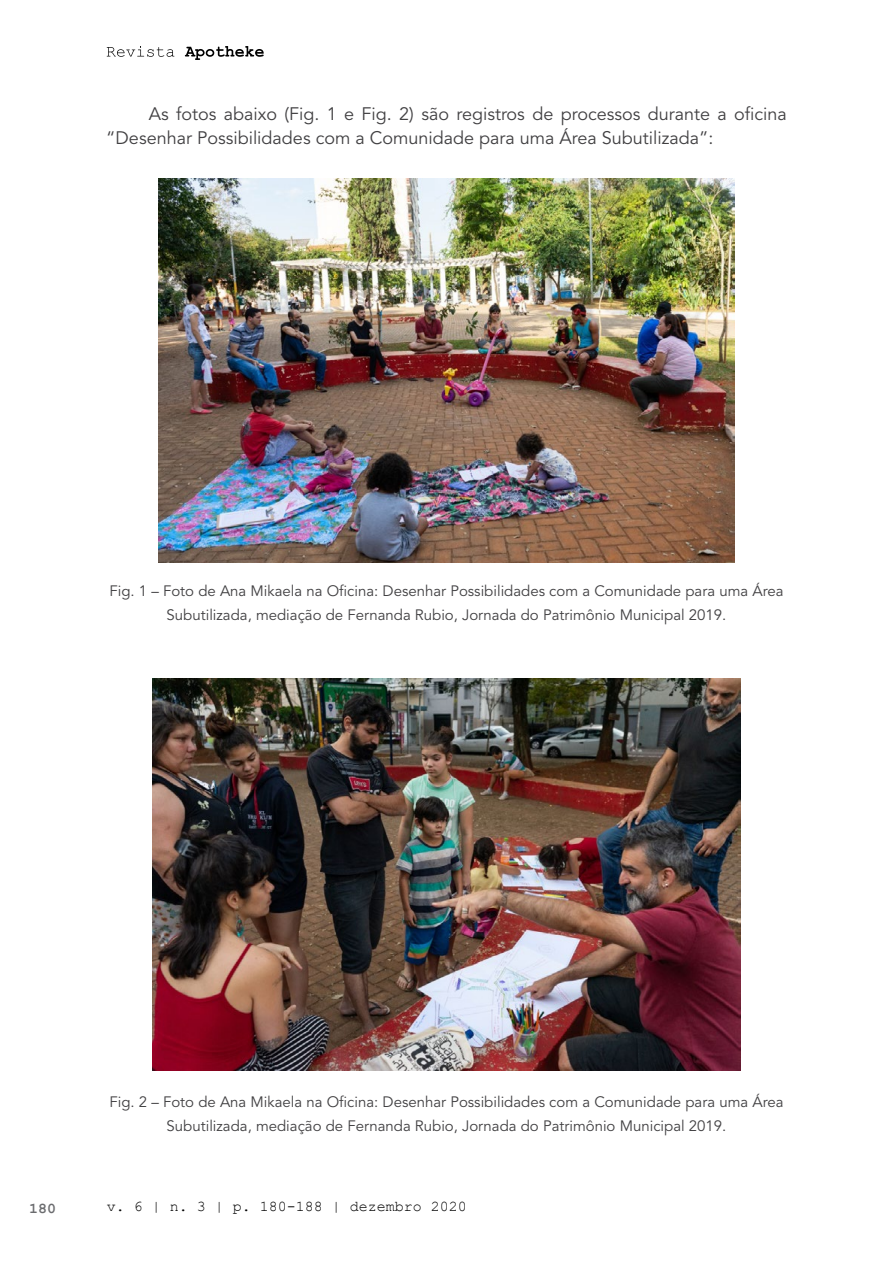
<style>
.page{position:relative;width:893px;height:1263px;background:#fff}
.page>*{position:absolute;margin:0;border:0;box-sizing:border-box;transform-origin:0 0}
.t1{font:18px/24px "Avenir LT Std";color:#414042}
.t2{font:15px/24px "Avenir LT Std";color:#414042;text-align:center}
.t3{font:15px "Courier New";color:#000}
.t4{font:700 15px "Courier New";color:#6b6c6f}
</style>
<div class="page">
<svg style="left:107px;top:46px;width:67px;height:11px"></svg>
<svg style="left:185px;top:46px;width:79px;height:14px"></svg>
<img style="left:158px;top:178px;width:576px;height:384px">
<img style="left:152px;top:678px;width:589px;height:392px">
<p class="t1" style="left:106px;top:102px;width:682px;text-indent:43px">As fotos abaixo (Fig. 1 e Fig. 2) são registros de processos durante a oficina “Desenhar Possibilidades com a Comunidade para uma Área Subutilizada”:</p>
<p class="t2" style="left:109px;top:579px;width:676px">Fig. 1 – Foto de Ana Mikaela na Oficina: Desenhar Possibilidades com a Comunidade para uma Área<br>Subutilizada, mediação de Fernanda Rubio, Jornada do Patrimônio Municipal 2019.</p>
<p class="t2" style="left:109px;top:1090px;width:676px">Fig. 2 – Foto de Ana Mikaela na Oficina: Desenhar Possibilidades com a Comunidade para uma Área<br>Subutilizada, mediação de Fernanda Rubio, Jornada do Patrimônio Municipal 2019.</p>
<p class="t4" style="left:29px;top:1199px;width:29px">180</p>
<p class="t3" style="left:107px;top:1197px;width:362px">v. 6 | n. 3 | p. 180-188 | dezembro 2020</p>
</div>
